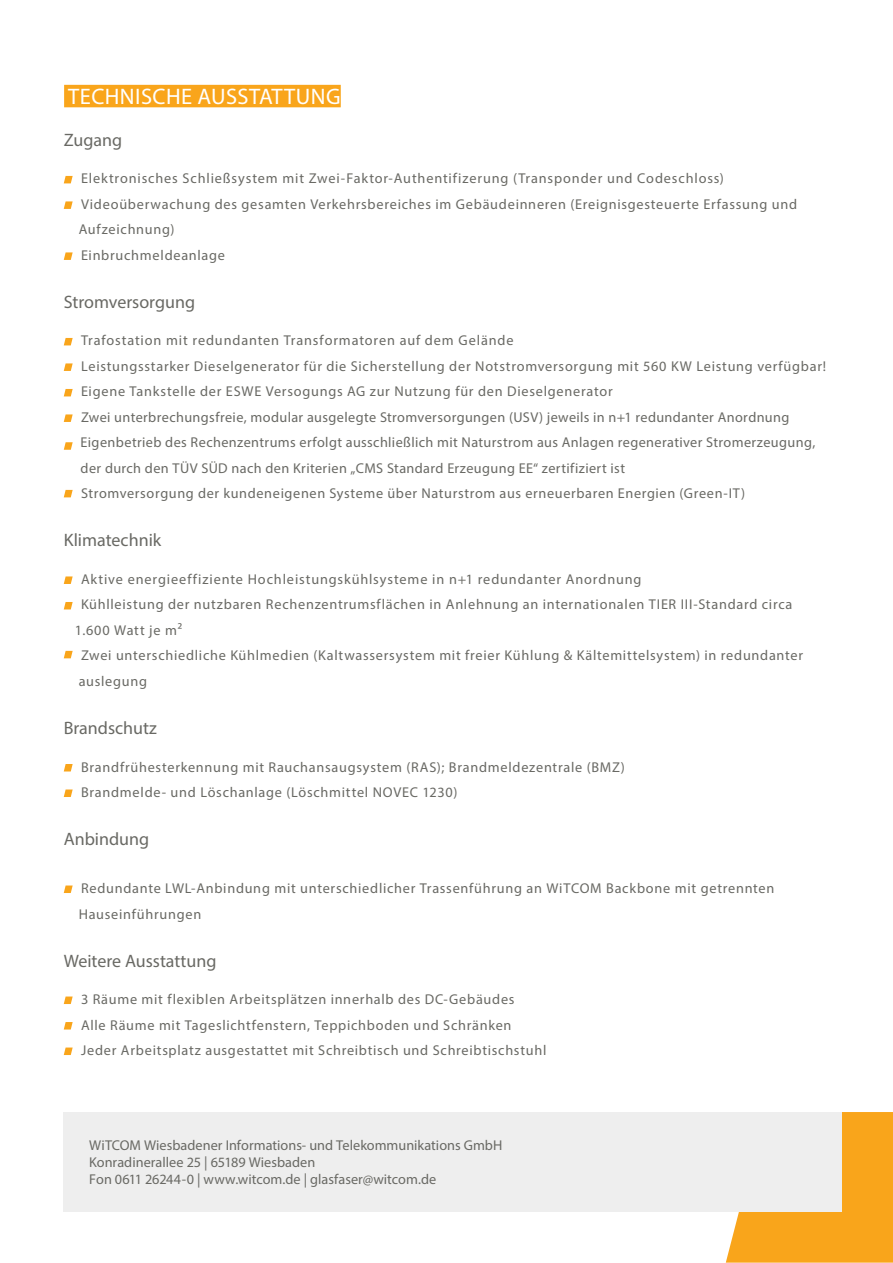
<style>
.page{position:relative;width:893px;height:1263px;background:#fff}
.page>*{position:absolute;margin:0;border:0;box-sizing:border-box;transform-origin:0 0}
.Headline{font:22.5px "Myriad Pro";letter-spacing:.02em;color:#fff}
.t1{font:18px "Myriad Pro";color:#696964}
.t2{font:14.25px "Myriad Pro";letter-spacing:.05em;color:#696964}
.t3{font:14.25px "Myriad Pro";letter-spacing:.03em;color:#696964}
.t4{font:14.25px "Myriad Pro";letter-spacing:.025em;color:#696964}
.t5{font:14.25px "Myriad Pro";letter-spacing:.005em;color:#696964}
.t6{font:14.25px "Myriad Pro";color:#696964}
</style>
<div class="page">
<svg style="left:64px;top:176px;width:9px;height:7px"></svg>
<svg style="left:64px;top:201px;width:9px;height:8px"></svg>
<svg style="left:64px;top:252px;width:9px;height:8px"></svg>
<svg style="left:64px;top:338px;width:9px;height:7px"></svg>
<svg style="left:64px;top:363px;width:9px;height:8px"></svg>
<svg style="left:64px;top:389px;width:9px;height:7px"></svg>
<svg style="left:64px;top:414px;width:9px;height:8px"></svg>
<svg style="left:64px;top:490px;width:9px;height:7px"></svg>
<svg style="left:64px;top:576px;width:9px;height:8px"></svg>
<svg style="left:64px;top:602px;width:9px;height:7px"></svg>
<svg style="left:64px;top:651px;width:9px;height:7px"></svg>
<svg style="left:64px;top:764px;width:9px;height:7px"></svg>
<svg style="left:64px;top:789px;width:9px;height:8px"></svg>
<svg style="left:64px;top:885px;width:9px;height:8px"></svg>
<svg style="left:64px;top:996px;width:9px;height:8px"></svg>
<svg style="left:64px;top:1022px;width:9px;height:7px"></svg>
<svg style="left:64px;top:1047px;width:9px;height:8px"></svg>
<div style="left:64px;top:85px;width:277px;height:22px;background:#f9a51b"></div>
<div style="left:726px;top:1112px;width:167px;height:150px;background:#f9a51b"></div>
<div style="left:64px;top:1112px;width:778px;height:99px;background:#eee"></div>
<svg style="left:64px;top:442px;width:9px;height:8px"></svg>
<p class="Headline" style="left:68px;top:82px;width:274px">TECHNISCHE AUSSTATTUNG</p>
<p class="t1" style="left:64px;top:129px;width:60px">Zugang</p>
<p class="t2" style="left:81px;top:170px;width:644px">Elektronisches Schließsystem mit Zwei-Faktor-Authentifizerung (Transponder und Codeschloss)</p>
<p class="t2" style="left:81px;top:195px;width:717px">Videoüberwachung des gesamten Verkehrsbereiches im Gebäudeinneren (Ereignisgesteuerte Erfassung und</p>
<p class="t2" style="left:79px;top:221px;width:97px">Aufzeichnung)</p>
<p class="t2" style="left:81px;top:246px;width:146px">Einbruchmeldeanlage</p>
<p class="t1" style="left:64px;top:291px;width:133px">Stromversorgung</p>
<p class="t2" style="left:81px;top:332px;width:434px">Trafostation mit redundanten Transformatoren auf dem Gelände</p>
<p class="t2" style="left:81px;top:357px;width:746px">Leistungsstarker Dieselgenerator für die Sicherstellung der Notstromversorgung mit 560 KW Leistung verfügbar!</p>
<p class="t2" style="left:81px;top:383px;width:533px">Eigene Tankstelle der ESWE Versogungs AG zur Nutzung für den Dieselgenerator</p>
<p class="t4" style="left:81px;top:408px;width:710px">Zwei unterbrechungsfreie, modular ausgelegte Stromversorgungen (USV) jeweils in n+1 redundanter Anordnung</p>
<p class="t3" style="left:81px;top:434px;width:736px">Eigenbetrieb des Rechenzentrums erfolgt ausschließlich mit Naturstrom aus Anlagen regenerativer Stromerzeugung,</p>
<p class="t3" style="left:81px;top:459px;width:546px">der durch den TÜV SÜD nach den Kriterien „CMS Standard Erzeugung EE“ zertifiziert ist</p>
<p class="t2" style="left:81px;top:485px;width:665px">Stromversorgung der kundeneigenen Systeme über Naturstrom aus erneuerbaren Energien (Green-IT)</p>
<p class="t1" style="left:64px;top:529px;width:99px">Klimatechnik</p>
<p class="t2" style="left:81px;top:570px;width:562px">Aktive energieeffiziente Hochleistungskühlsysteme in n+1 redundanter Anordnung</p>
<p class="t2" style="left:81px;top:596px;width:713px">Kühlleistung der nutzbaren Rechenzentrumsflächen in Anlehnung an internationalen TIER III-Standard circa</p>
<p class="t2" style="left:75px;top:621px;width:109px">1.600 Watt je m²</p>
<p class="t2" style="left:81px;top:647px;width:723px">Zwei unterschiedliche Kühlmedien (Kaltwassersystem mit freier Kühlung &amp; Kältemittelsystem) in redundanter</p>
<p class="t2" style="left:79px;top:672px;width:70px">auslegung</p>
<p class="t1" style="left:64px;top:717px;width:95px">Brandschutz</p>
<p class="t2" style="left:81px;top:758px;width:545px">Brandfrühesterkennung mit Rauchansaugsystem (RAS); Brandmeldezentrale (BMZ)</p>
<p class="t2" style="left:81px;top:783px;width:378px">Brandmelde- und Löschanlage (Löschmittel NOVEC 1230)</p>
<p class="t1" style="left:64px;top:828px;width:87px">Anbindung</p>
<p class="t2" style="left:81px;top:879px;width:695px">Redundante LWL-Anbindung mit unterschiedlicher Trassenführung an WiTCOM Backbone mit getrennten</p>
<p class="t2" style="left:79px;top:905px;width:124px">Hauseinführungen</p>
<p class="t1" style="left:64px;top:949px;width:154px">Weitere Ausstattung</p>
<p class="t2" style="left:81px;top:990px;width:435px">3 Räume mit flexiblen Arbeitsplätzen innerhalb des DC-Gebäudes</p>
<p class="t2" style="left:81px;top:1016px;width:432px">Alle Räume mit Tageslichtfenstern, Teppichboden und Schränken</p>
<p class="t2" style="left:81px;top:1041px;width:467px">Jeder Arbeitsplatz ausgestattet mit Schreibtisch und Schreibtischstuhl</p>
<p class="t5" style="left:89px;top:1136px;width:415px">WiTCOM Wiesbadener Informations- und Telekommunikations GmbH</p>
<p class="t5" style="left:89px;top:1153px;width:228px">Konradinerallee 25 | 65189 Wiesbaden</p>
<p class="t6" style="left:89px;top:1171px;width:348px">Fon 0611 26244-0 | www.witcom.de | glasfaser@witcom.de</p>
</div>
